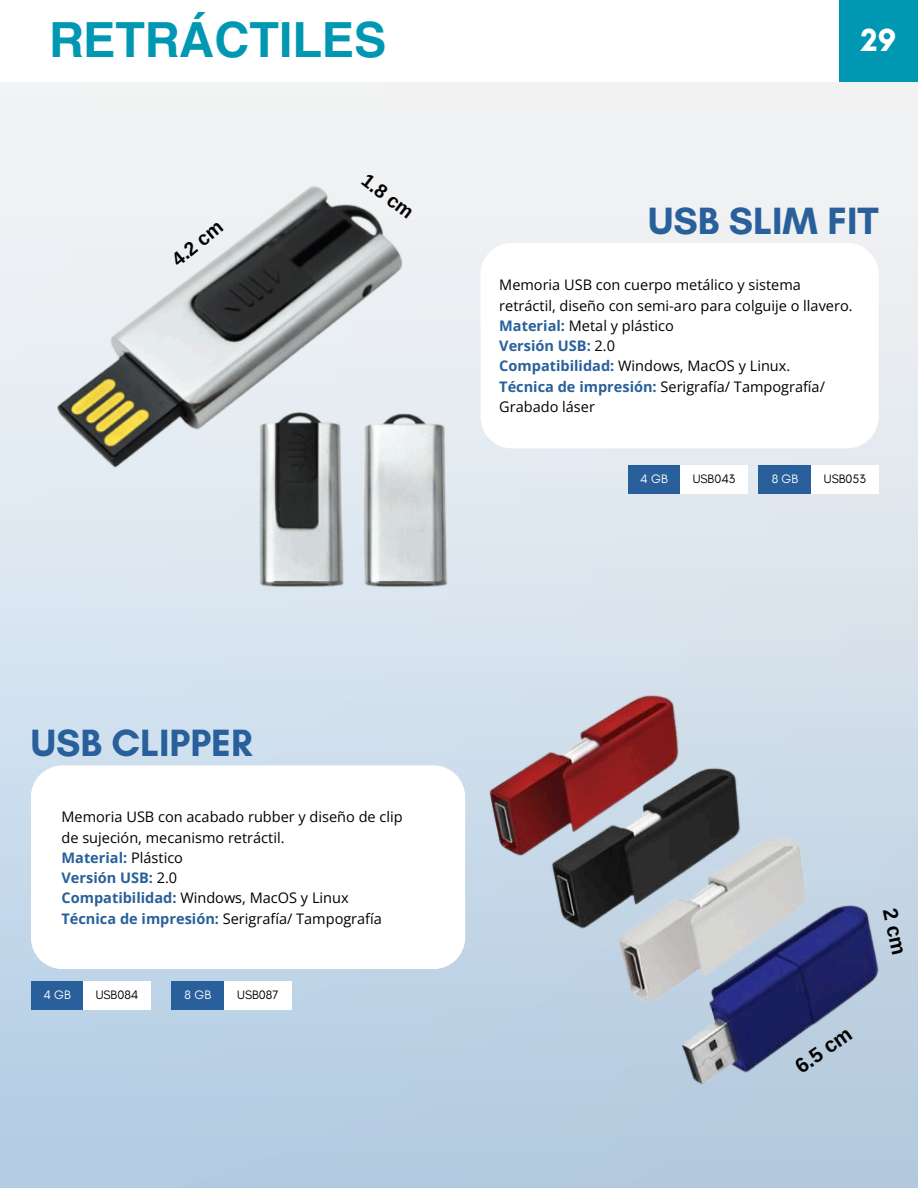
<style>
.page{position:relative;width:918px;height:1188px;background:#fff}
.page>*{position:absolute;margin:0;border:0;box-sizing:border-box;transform-origin:0 0}
.t1{font:700 48px "Helios";color:#0097b2}
.t2{font:700 38.7px "Glacial Indifference";color:#29609b}
.t3{font:700 32.7px "Glacial Indifference";color:#fff}
.t4{font:700 20.55px "Arimo";color:#000}
.t5{font:700 19.2px "Arimo";color:#000}
.t6{font:14.55px/20.2px "Open Sans";color:#000}
.t7{font:12.45px "Glacial Indifference";color:#000}
.t8{font:12.45px "Glacial Indifference";color:#fff}
.s1{font-weight:700;color:#29609b}
</style>
<div class="page">
<img style="left:0;top:81px;width:918px;height:1107px">
<svg style="left:31px;top:765px;width:395px;height:204px"></svg>
<div style="left:481px;top:243px;width:398px;height:205px;background:#fff;border-radius:32px"></div>
<div style="left:839px;top:0;width:79px;height:81px;background:#0097b2"></div>
<div style="left:759px;top:465px;width:52px;height:28px;background:#29609b"></div>
<div style="left:811px;top:465px;width:68px;height:28px;background:#fff"></div>
<div style="left:31px;top:981px;width:52px;height:29px;background:#29609b"></div>
<div style="left:83px;top:981px;width:68px;height:29px;background:#fff"></div>
<div style="left:628px;top:465px;width:52px;height:28px;background:#29609b"></div>
<div style="left:680px;top:465px;width:68px;height:28px;background:#fff"></div>
<div style="left:172px;top:981px;width:52px;height:29px;background:#29609b"></div>
<div style="left:224px;top:981px;width:68px;height:29px;background:#fff"></div>
<img style="left:0;top:81px;width:530px;height:552px">
<img style="left:426px;top:594px;width:492px;height:506px">
<svg style="left:883px;top:908px;width:20px;height:47px"></svg>
<p class="t1" style="left:49px;top:9px;width:339px">RETRÁCTILES</p>
<h3 class="t5" style="left:167px;top:253px;width:61px;rotate:-39deg">4.2 cm</h3>
<h2 class="t5" style="left:370px;top:170px;width:61px;rotate:37deg">1.8 cm</h2>
<p class="t3" style="left:861px;top:20px;width:37px">29</p>
<p class="t2" style="left:648px;top:197px;width:232px">USB SLIM FIT</p>
<p class="t6" style="left:499px;top:275px;width:355px">Memoria USB con cuerpo metálico y sistema retráctil, diseño con semi-aro para colguije o llavero.<br><span class="s1">Material:</span> Metal y plástico<br><span class="s1">Versión USB:</span> 2.0<br><span class="s1">Compatibilidad:</span> Windows, MacOS y Linux.<br><span class="s1">Técnica de impresión:</span> Serigrafía/ Tampografía/ Grabado láser</p>
<h3 class="t8" style="left:640px;top:471px;width:29px">4 GB</h3>
<h2 class="t7" style="left:693px;top:471px;width:44px">USB043</h2>
<h1 class="t8" style="left:772px;top:471px;width:28px">8 GB</h1>
<p class="t7" style="left:824px;top:471px;width:43px">USB053</p>
<p class="t2" style="left:31px;top:719px;width:223px">USB CLIPPER</p>
<h3 class="t6" style="left:62px;top:806px;width:343px">Memoria USB con acabado rubber y diseño de clip de sujeción, mecanismo retráctil.<br><span class="s1">Material:</span> Plástico<br><span class="s1">Versión USB:</span> 2.0<br><span class="s1">Compatibilidad:</span> Windows, MacOS y Linux <span class="s1">Técnica de impresión:</span> Serigrafía/ Tampografía</h3>
<p class="t8" style="left:43px;top:988px;width:29px">4 GB</p>
<h3 class="t7" style="left:96px;top:988px;width:44px">USB084</h3>
<h4 class="t8" style="left:185px;top:988px;width:28px">8 GB</h4>
<p class="t7" style="left:237px;top:988px;width:43px">USB087</p>
<p class="t4" style="left:791px;top:1059px;width:65px;rotate:-35deg">6.5 cm</p>
</div>
